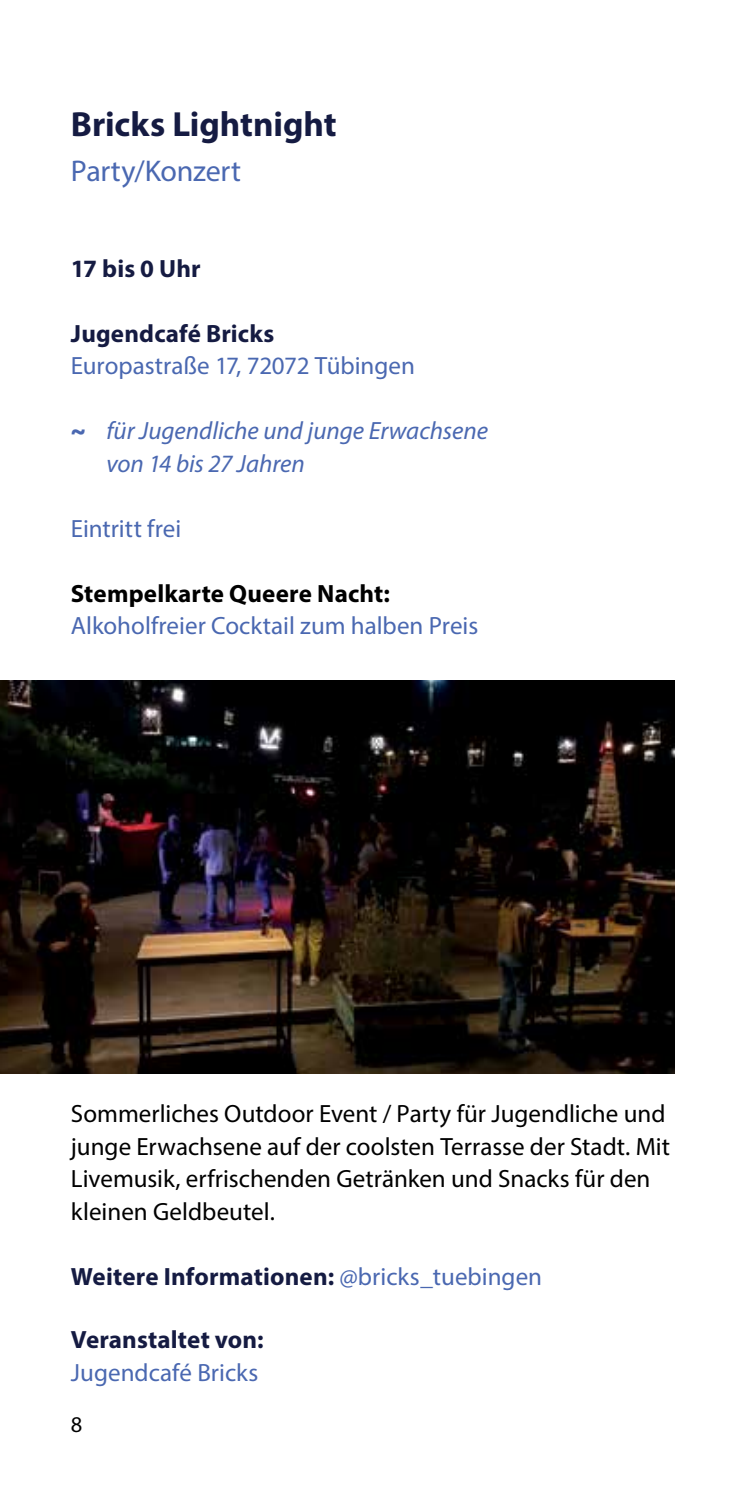
<style>
.page{position:relative;width:745px;height:1489px;background:#fff}
.page>*{position:absolute;margin:0;border:0;box-sizing:border-box;transform-origin:0 0}
.t1{font:700 35px "Myriad Pro";letter-spacing:-.005em;color:#151b42}
.t2{font:30px "Myriad Pro";letter-spacing:-.005em;color:#4a68b1}
.t3{font:25px/32.5px "Myriad Pro";color:#000}
.t4{font:25px "Myriad Pro";color:#4a68b1}
.t5{font:700 25px "Myriad Pro";letter-spacing:.005em;color:#151b42}
.t6{font:italic 25px/32.5px "Myriad Pro";color:#4a68b1}
.t7{font:700 25px "Myriad Pro";letter-spacing:.01em;color:#000}
.t8{font:22.5px "Myriad Pro";color:#000}
.s1{font-weight:900;font-style:normal}
.s2{font-weight:400;color:#4a68b1}
</style>
<div class="page">
<img style="left:0;top:680px;width:673px;height:393px">
<h1 class="t1" style="left:71px;top:101px;width:267px">Bricks Lightnight</h1>
<p class="t2" style="left:71px;top:153px;width:171px">Party/Konzert</p>
<p class="t5" style="left:71px;top:252px;width:131px">17 bis 0 Uhr</p>
<p class="t5" style="left:71px;top:317px;width:205px">Jugendcafé Bricks</p>
<p class="t4" style="left:71px;top:350px;width:345px">Europastraße 17, 72072 Tübingen</p>
<p class="t6" style="left:106px;top:414px;width:383px;text-indent:-35px"><span class="s1">~</span> für Jugendliche und junge Erwachsene von 14 bis 27 Jahren</p>
<p class="t4" style="left:71px;top:513px;width:112px">Eintritt frei</p>
<p class="t7" style="left:71px;top:577px;width:320px">Stempelkarte Queere Nacht:</p>
<p class="t4" style="left:71px;top:610px;width:408px">Alkoholfreier Cocktail zum halben Preis</p>
<p class="t3" style="left:71px;top:1097px;width:600px">Sommerliches Outdoor Event / Party für Jugendliche und junge Erwachsene auf der coolsten Terrasse der Stadt. Mit Livemusik, erfrischenden Getränken und Snacks für den kleinen Geldbeutel.</p>
<p class="t5" style="left:71px;top:1259px;width:472px">Weitere Informationen: <span class="s2">@bricks_tuebingen</span></p>
<p class="t5" style="left:71px;top:1323px;width:194px">Veranstaltet von:</p>
<p class="t4" style="left:71px;top:1356px;width:189px">Jugendcafé Bricks</p>
<p class="t8" style="left:71px;top:1410px;width:13px">8</p>
</div>
